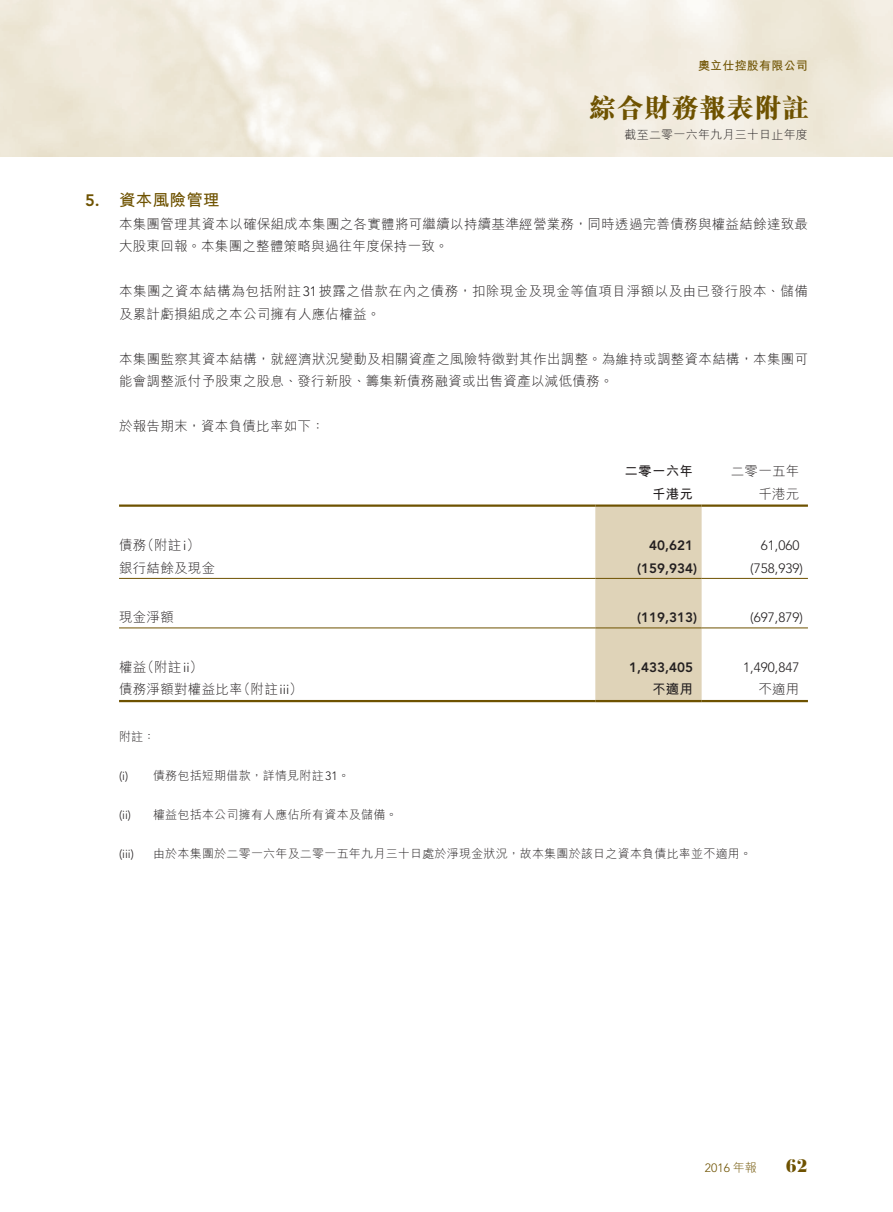
<style>
.page{position:relative;width:893px;height:1212px;background:#fff}
.page>*{position:absolute;margin:0;border:0;box-sizing:border-box;transform-origin:0 0}
.t1{font:800 27px "M Sung HK";letter-spacing:.02em;color:#6e5200}
.t2{font:900 18px "Bauer Bodoni Std";color:#6e5200}
._01_H1{font:700 16.5px "M Hei HK";letter-spacing:.02em;color:#6e5200}
._00_txt{font:300 13.5px/22.5px "M Hei HK";letter-spacing:.02em;color:#231f20}
._00_txt-2{font:300 13.5px/22.5px "M Hei HK";letter-spacing:.04em;color:#231f20}
._50_Table_txt{font:300 13.5px "M Hei HK";letter-spacing:.02em;color:#231f20}
._50_Table_txt-2{font:800 13.5px "Avenir LT Std";color:#231f20}
._50_Table_txt-3{font:300 13.5px "Avenir LT Std";color:#231f20}
._50_Table_txt-4{font:700 13.5px "M Hei HK";letter-spacing:.02em;color:#231f20}
._06_Notes{font:300 12px "M Hei HK";letter-spacing:.02em;color:#231f20}
.t3{font:700 12px "M Hei HK";letter-spacing:.02em;color:#6e5200}
.t4{font:300 12px "Avenir LT Std";color:#6e5200}
._06_Notes-2{font:300 12px "Avenir LT Std";color:#231f20}
.s1{font-family:"Avenir LT Std";font-weight:800}
.s2{font-family:"Avenir LT Std"}
.s3{font-family:"M Hei HK"}
</style>
<div class="page">
<div style="left:595px;top:507px;width:107px;height:193px;background:#dfd3b8"></div>
<hr style="left:119px;top:504px;width:476px;height:3px;background:#6e5200">
<hr style="left:595px;top:504px;width:107px;height:3px;background:#6e5200">
<hr style="left:702px;top:504px;width:106px;height:3px;background:#6e5200">
<hr style="left:119px;top:578px;width:476px;height:1px;background:#6e5200">
<hr style="left:595px;top:578px;width:107px;height:1px;background:#6e5200">
<hr style="left:702px;top:578px;width:106px;height:1px;background:#6e5200">
<hr style="left:119px;top:627px;width:476px;height:1px;background:#6e5200">
<hr style="left:595px;top:627px;width:107px;height:1px;background:#6e5200">
<hr style="left:702px;top:627px;width:106px;height:1px;background:#6e5200">
<hr style="left:119px;top:700px;width:476px;height:2px;background:#6e5200">
<hr style="left:595px;top:700px;width:107px;height:2px;background:#6e5200">
<hr style="left:702px;top:700px;width:106px;height:2px;background:#6e5200">
<p class="t3" style="left:698px;top:57px;width:111px">奧立仕控股有限公司</p>
<h1 class="t1" style="left:589px;top:94px;width:221px">綜合財務報表附註</h1>
<p class="_06_Notes" style="left:625px;top:129px;width:185px">截至二零一六年九月三十日止年度</p>
<p class="_01_H1" style="left:85px;top:188px;width:136px"><span class="s1">5.</span> 資本風險管理</p>
<p class="_00_txt" style="left:119px;top:212px;width:690px">本集團管理其資本以確保組成本集團之各實體將可繼續以持續基準經營業務，同時透過完善債務與權益結餘達致最大股東回報。本集團之整體策略與過往年度保持一致。</p>
<p class="_00_txt-2" style="left:119px;top:280px;width:690px">本集團之資本結構為包括附註<span class="s2">31</span>披露之借款在內之債務，扣除現金及現金等值項目淨額以及由已發行股本、儲備及累計虧損組成之本公司擁有人應佔權益。</p>
<p class="_00_txt" style="left:119px;top:347px;width:691px">本集團監察其資本結構，就經濟狀況變動及相關資產之風險特徵對其作出調整。為維持或調整資本結構，本集團可能會調整派付予股東之股息、發行新股、籌集新債務融資或出售資產以減低債務。</p>
<p class="_00_txt" style="left:119px;top:415px;width:207px">於報告期末，資本負債比率如下：</p>
<p class="_50_Table_txt-4" style="left:624px;top:461px;width:70px">二零一六年</p>
<p class="_50_Table_txt" style="left:731px;top:464px;width:70px">二零一五年</p>
<p class="_50_Table_txt-4" style="left:652px;top:484px;width:43px">千港元</p>
<p class="_50_Table_txt" style="left:758px;top:487px;width:43px">千港元</p>
<p class="_50_Table_txt" style="left:119px;top:538px;width:82px">債務（附註<span class="s2">i</span>）</p>
<p class="_50_Table_txt-2" style="left:649px;top:537px;width:45px">40,621</p>
<p class="_50_Table_txt-3" style="left:761px;top:537px;width:40px">61,060</p>
<p class="_50_Table_txt" style="left:119px;top:561px;width:98px">銀行結餘及現金</p>
<p class="_50_Table_txt-2" style="left:637px;top:560px;width:61px">(159,934)</p>
<p class="_50_Table_txt-3" style="left:750px;top:560px;width:54px">(758,939)</p>
<p class="_50_Table_txt" style="left:119px;top:610px;width:56px">現金淨額</p>
<p class="_50_Table_txt-2" style="left:637px;top:609px;width:61px">(119,313)</p>
<p class="_50_Table_txt-3" style="left:750px;top:609px;width:54px">(697,879)</p>
<p class="_50_Table_txt" style="left:119px;top:660px;width:86px">權益（附註<span class="s2">ii</span>）</p>
<p class="_50_Table_txt-2" style="left:629px;top:659px;width:65px">1,433,405</p>
<p class="_50_Table_txt-3" style="left:743px;top:659px;width:58px">1,490,847</p>
<p class="_50_Table_txt" style="left:119px;top:682px;width:185px">債務淨額對權益比率（附註<span class="s2">iii</span>）</p>
<p class="_50_Table_txt-4" style="left:652px;top:679px;width:43px">不適用</p>
<p class="_50_Table_txt" style="left:758px;top:682px;width:43px">不適用</p>
<p class="_06_Notes" style="left:119px;top:730px;width:38px">附註：</p>
<p class="_06_Notes" style="left:119px;top:769px;width:232px"><span class="s2">(i)</span> 債務包括短期借款，詳情見附註<span class="s2">31</span>。</p>
<p class="_06_Notes" style="left:119px;top:808px;width:280px"><span class="s2">(ii)</span> 權益包括本公司擁有人應佔所有資本及儲備。</p>
<p class="_06_Notes-2" style="left:119px;top:846px;width:16px">(iii)</p>
<p class="_06_Notes" style="left:153px;top:847px;width:600px">由於本集團於二零一六年及二零一五年九月三十日處於淨現金狀況，故本集團於該日之資本負債比率並不適用。</p>
<p class="t4" style="left:705px;top:1161px;width:53px">2016 <span class="s3">年報</span></p>
<h2 class="t2" style="left:786px;top:1154px;width:24px">62</h2>
</div>
